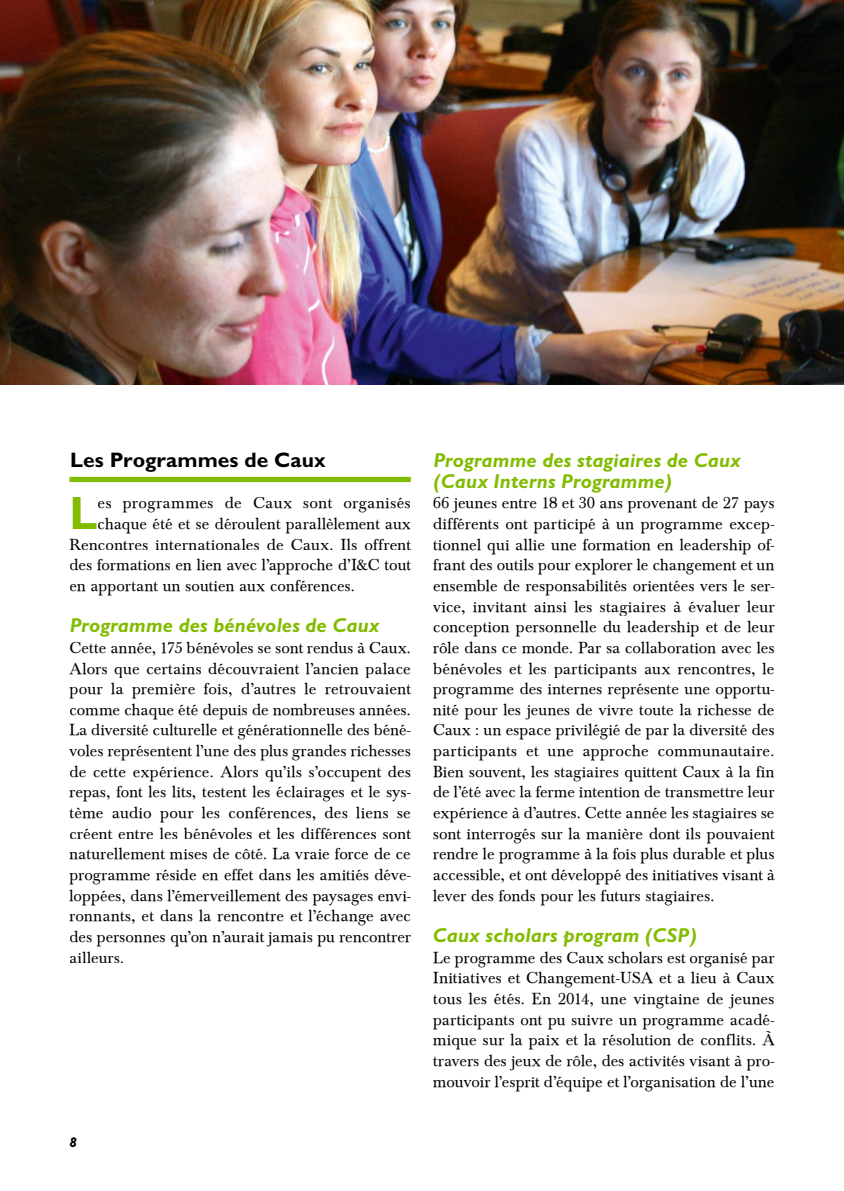
<style>
.page{position:relative;width:844px;height:1191px;background:#fff}
.page>*{position:absolute;margin:0;border:0;box-sizing:border-box;transform-origin:0 0}
.t1{font:700 46.9px "Gill Sans";color:#82bc00}
.t2{font:700 21px "Gill Sans";letter-spacing:.005em;color:#000}
.t3{font:italic 700 20.12px/20.7px "Gill Sans";letter-spacing:.005em;color:#82bc00}
.t4{font:16.62px/20.7px "Baskerville";letter-spacing:.015em;color:#000;text-align:justify}
.t5{font:16.62px "Baskerville";letter-spacing:.035em;color:#000}
.t6{font:italic 700 14px "Gill Sans";color:#000}
</style>
<div class="page">
<div style="left:69px;top:477px;width:341px;height:5px;background:#82bc00"></div>
<img style="left:0;top:0;width:843px;height:384px">
<p class="t2" style="left:70px;top:447px;width:257px">Les Programmes de Caux</p>
<h1 class="t1" style="left:69px;top:485px;width:29px">L</h1>
<p class="t5" style="left:97px;top:494px;width:315px">es programmes de Caux sont organisés</p>
<p class="t4" style="left:97px;top:513px;width:315px">chaque été et se déroulent parallèlement aux</p>
<p class="t4" style="left:69px;top:534px;width:343px">Rencontres internationales de Caux. Ils offrent</p>
<p class="t4" style="left:69px;top:555px;width:343px">des formations en lien avec l’approche d’I&amp;C tout</p>
<p class="t4" style="left:69px;top:575px;width:287px">en apportant un soutien aux conférences.</p>
<p class="t3" style="left:70px;top:615px;width:311px">Programme des bénévoles de Caux</p>
<p class="t4" style="left:69px;top:637px;width:343px">Cette année, 175 bénévoles se sont rendus à Caux.<br>Alors que certains découvraient l’ancien palace pour la première fois, d’autres le retrouvaient comme chaque été depuis de nombreuses années.<br>La diversité culturelle et générationnelle des béné&shy;voles représentent l’une des plus grandes richesses de cette expérience. Alors qu’ils s’occupent des repas, font les lits, testent les éclairages et le sys&shy;tème audio pour les conférences, des liens se créent entre les bénévoles et les différences sont naturellement mises de côté. La vraie force de ce programme réside en effet dans les amitiés déve&shy;loppées, dans l’émerveillement des paysages envi&shy;ronnants, et dans la rencontre et l’échange avec des personnes qu’on n’aurait jamais pu rencontrer ailleurs.</p>
<p class="t6" style="left:69px;top:1134px;width:9px">8</p>
<p class="t3" style="left:433px;top:450px;width:309px">Programme des stagiaires de Caux (Caux Interns Programme)</p>
<p class="t4" style="left:433px;top:493px;width:343px">66 jeunes entre 18 et 30 ans provenant de 27 pays différents ont participé à un programme excep&shy;tionnel qui allie une formation en leadership of&shy;frant des outils pour explorer le changement et un ensemble de responsabilités orientées vers le ser&shy;vice, invitant ainsi les stagiaires à évaluer leur conception personnelle du leadership et de leur rôle dans ce monde. Par sa collaboration avec les bénévoles et les participants aux rencontres, le programme des internes représente une opportu&shy;nité pour les jeunes de vivre toute la richesse de Caux : un espace privilégié de par la diversité des participants et une approche communautaire.<br>Bien souvent, les stagiaires quittent Caux à la fin de l’été avec la ferme intention de transmettre leur expérience à d’autres. Cette année les stagiaires se sont interrogés sur la manière dont ils pouvaient rendre le programme à la fois plus durable et plus accessible, et ont développé des initiatives visant à lever des fonds pour les futurs stagiaires.</p>
<p class="t3" style="left:432px;top:925px;width:265px">Caux scholars program (CSP)</p>
<p class="t4" style="left:433px;top:947px;width:343px">Le programme des Caux scholars est organisé par Initiatives et Changement-USA et a lieu à Caux tous les étés. En 2014, une vingtaine de jeunes participants ont pu suivre un programme acadé&shy;mique sur la paix et la résolution de conflits. À travers des jeux de rôle, des activités visant à pro&shy;mouvoir l’esprit d’équipe et l’organisation de l’une</p>
</div>
